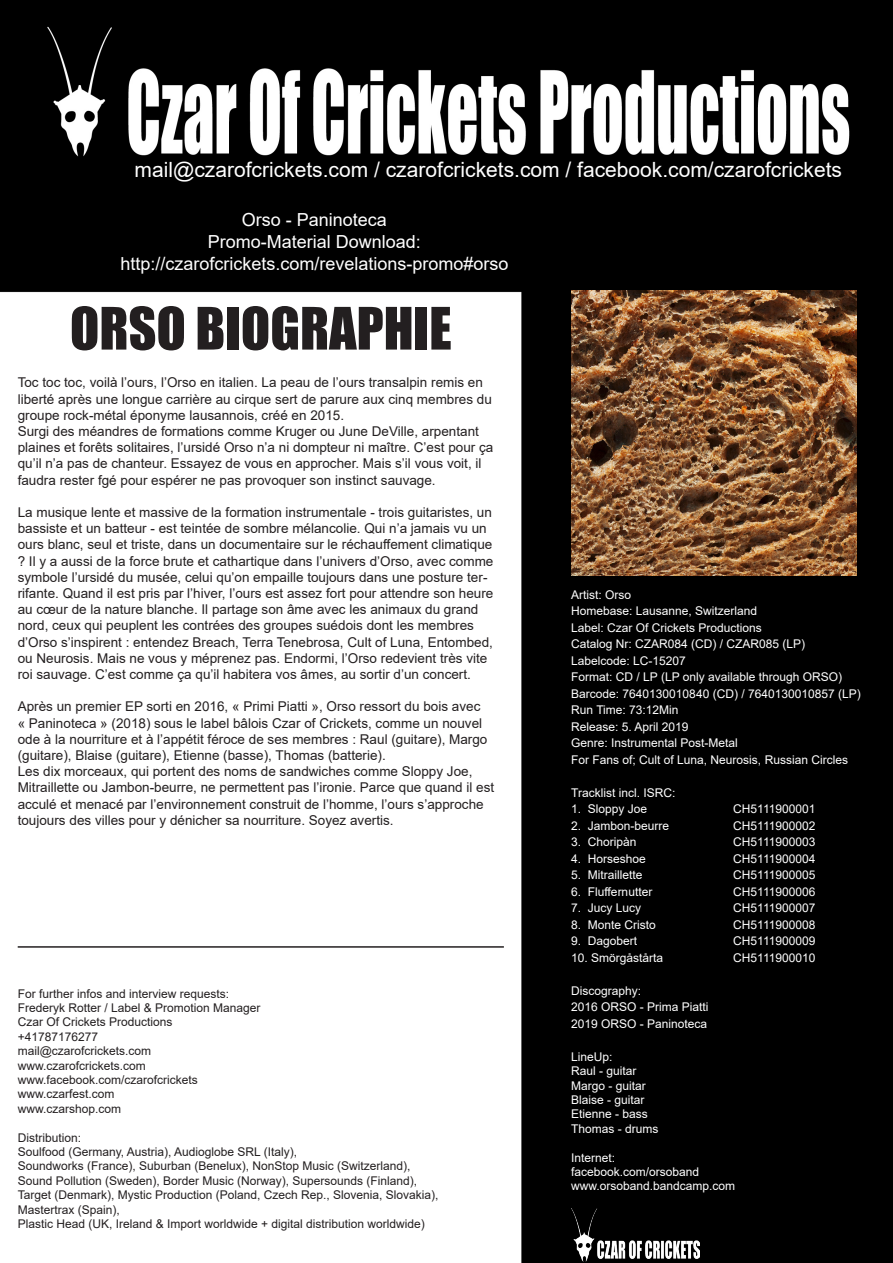
<style>
.page{position:relative;width:893px;height:1263px;background:#fff}
.page>*{position:absolute;margin:0;border:0;box-sizing:border-box;transform-origin:0 0}
.t1{font:54px "Impact";color:#231f20}
.t2{font:21px "Arial";color:#fff}
.t3{font:18px "Arial";color:#fff}
.t4{font:13.5px/16.2px "Arial";color:#231f20}
.t5{font:12px "Arial";color:#fff}
.t6{font:12px "Arial";color:#231f20}
</style>
<div class="page">
<img style="left:0;top:0;width:893px;height:1263px">
<hr style="left:18px;top:946px;width:486px;height:2px;background:#231f20">
<img style="left:571px;top:1209px;width:129px;height:52px">
<img style="left:571px;top:291px;width:285px;height:284px">
<p class="t2" style="left:135px;top:155px;width:709px">mail@czarofcrickets.com / czarofcrickets.com / facebook.com/czarofcrickets</p>
<p class="t3" style="left:242px;top:208px;width:147px">Orso - Paninoteca</p>
<p class="t3" style="left:208px;top:229px;width:215px">Promo-Material Download:</p>
<p class="t3" style="left:120px;top:251px;width:390px">http://czarofcrickets.com/revelations-promo#orso</p>
<p class="t1" style="left:70px;top:286px;width:383px">ORSO BIOGRAPHIE</p>
<p class="t4" style="left:18px;top:374px;width:476px">Toc toc toc, voilà l’ours, l’Orso en italien. La peau de l’ours transalpin remis en liberté après une longue carrière au cirque sert de parure aux cinq membres du groupe rock-métal éponyme lausannois, créé en 2015.</p>
<p class="t4" style="left:18px;top:423px;width:477px">Surgi des méandres de formations comme Kruger ou June DeVille, arpentant plaines et forêts solitaires, l’ursidé Orso n’a ni dompteur ni maître. C’est pour ça qu’il n’a pas de chanteur. Essayez de vous en approcher. Mais s’il vous voit, il faudra rester fgé pour espérer ne pas provoquer son instinct sauvage.</p>
<p class="t4" style="left:18px;top:504px;width:477px">La musique lente et massive de la formation instrumentale - trois guitaristes, un bassiste et un batteur - est teintée de sombre mélancolie. Qui n’a jamais vu un ours blanc, seul et triste, dans un documentaire sur le réchauffement climatique ? Il y a aussi de la force brute et cathartique dans l’univers d’Orso, avec comme symbole l’ursidé du musée, celui qu’on empaille toujours dans une posture ter&shy;rifante. Quand il est pris par l’hiver, l’ours est assez fort pour attendre son heure au cœur de la nature blanche. Il partage son âme avec les animaux du grand nord, ceux qui peuplent les contrées des groupes suédois dont les membres d’Orso s’inspirent : entendez Breach, Terra Tenebrosa, Cult of Luna, Entombed, ou Neurosis. Mais ne vous y méprenez pas. Endormi, l’Orso redevient très vite roi sauvage. C’est comme ça qu’il habitera vos âmes, au sortir d’un concert.</p>
<p class="t4" style="left:18px;top:698px;width:471px">Après un premier EP sorti en 2016, « Primi Piatti », Orso ressort du bois avec « Paninoteca » (2018) sous le label bâlois Czar of Crickets, comme un nouvel ode à la nourriture et à l’appétit féroce de ses membres : Raul (guitare), Margo (guitare), Blaise (guitare), Etienne (basse), Thomas (batterie).</p>
<p class="t4" style="left:18px;top:763px;width:478px">Les dix morceaux, qui portent des noms de sandwiches comme Sloppy Joe, Mitraillette ou Jambon-beurre, ne permettent pas l’ironie. Parce que quand il est acculé et menacé par l’environnement construit de l’homme, l’ours s’approche toujours des villes pour y dénicher sa nourriture. Soyez avertis.</p>
<p class="t6" style="left:18px;top:985px;width:213px">For further infos and interview requests:</p>
<p class="t6" style="left:18px;top:999px;width:244px">Frederyk Rotter / Label &amp; Promotion Manager</p>
<p class="t6" style="left:18px;top:1014px;width:156px">Czar Of Crickets Productions</p>
<p class="t6" style="left:18px;top:1028px;width:82px">+41787176277</p>
<p class="t6" style="left:18px;top:1043px;width:135px">mail@czarofcrickets.com</p>
<p class="t6" style="left:18px;top:1057px;width:130px">www.czarofcrickets.com</p>
<p class="t6" style="left:18px;top:1071px;width:182px">www.facebook.com/czarofcrickets</p>
<p class="t6" style="left:18px;top:1086px;width:98px">www.czarfest.com</p>
<p class="t6" style="left:18px;top:1100px;width:105px">www.czarshop.com</p>
<p class="t6" style="left:18px;top:1129px;width:65px">Distribution:</p>
<p class="t6" style="left:18px;top:1143px;width:281px">Soulfood (Germany, Austria), Audioglobe SRL (Italy),</p>
<p class="t6" style="left:18px;top:1158px;width:394px">Soundworks (France), Suburban (Benelux), NonStop Music (Switzerland),</p>
<p class="t6" style="left:18px;top:1172px;width:401px">Sound Pollution (Sweden), Border Music (Norway), Supersounds (Finland),</p>
<p class="t6" style="left:18px;top:1187px;width:422px">Target (Denmark), Mystic Production (Poland, Czech Rep., Slovenia, Slovakia),</p>
<p class="t6" style="left:18px;top:1201px;width:104px">Mastertrax (Spain),</p>
<p class="t6" style="left:18px;top:1215px;width:409px">Plastic Head (UK, Ireland &amp; Import worldwide + digital distribution worldwide)</p>
<p class="t5" style="left:571px;top:586px;width:62px">Artist: Orso</p>
<p class="t5" style="left:571px;top:603px;width:188px">Homebase: Lausanne, Switzerland</p>
<p class="t5" style="left:571px;top:619px;width:192px">Label: Czar Of Crickets Productions</p>
<p class="t5" style="left:571px;top:636px;width:236px">Catalog Nr: CZAR084 (CD) / CZAR085 (LP)</p>
<p class="t5" style="left:571px;top:652px;width:116px">Labelcode: LC-15207</p>
<p class="t5" style="left:571px;top:669px;width:272px">Format: CD / LP (LP only available through ORSO)</p>
<p class="t5" style="left:571px;top:685px;width:291px">Barcode: 7640130010840 (CD) / 7640130010857 (LP)</p>
<p class="t5" style="left:571px;top:702px;width:109px">Run Time: 73:12Min</p>
<p class="t5" style="left:571px;top:718px;width:119px">Release: 5. April 2019</p>
<p class="t5" style="left:571px;top:735px;width:168px">Genre: Instrumental Post-Metal</p>
<p class="t5" style="left:571px;top:751px;width:278px">For Fans of; Cult of Luna, Neurosis, Russian Circles</p>
<p class="t5" style="left:571px;top:784px;width:106px">Tracklist incl. ISRC:</p>
<p class="t5" style="left:571px;top:801px;width:78px">1. Sloppy Joe</p>
<p class="t5" style="left:733px;top:801px;width:84px">CH5111900001</p>
<p class="t5" style="left:571px;top:817px;width:100px">2. Jambon-beurre</p>
<p class="t5" style="left:733px;top:817px;width:84px">CH5111900002</p>
<p class="t5" style="left:571px;top:834px;width:67px">3. Choripàn</p>
<p class="t5" style="left:733px;top:834px;width:84px">CH5111900003</p>
<p class="t5" style="left:571px;top:850px;width:76px">4. Horseshoe</p>
<p class="t5" style="left:733px;top:850px;width:84px">CH5111900004</p>
<p class="t5" style="left:571px;top:867px;width:73px">5. Mitraillette</p>
<p class="t5" style="left:733px;top:867px;width:84px">CH5111900005</p>
<p class="t5" style="left:571px;top:883px;width:83px">6. Fluffernutter</p>
<p class="t5" style="left:733px;top:883px;width:84px">CH5111900006</p>
<p class="t5" style="left:571px;top:900px;width:72px">7. Jucy Lucy</p>
<p class="t5" style="left:733px;top:900px;width:84px">CH5111900007</p>
<p class="t5" style="left:571px;top:916px;width:86px">8. Monte Cristo</p>
<p class="t5" style="left:733px;top:916px;width:84px">CH5111900008</p>
<p class="t5" style="left:571px;top:933px;width:68px">9. Dagobert</p>
<p class="t5" style="left:733px;top:933px;width:84px">CH5111900009</p>
<p class="t5" style="left:571px;top:949px;width:94px">10. Smörgåstårta</p>
<p class="t5" style="left:733px;top:949px;width:84px">CH5111900010</p>
<p class="t5" style="left:571px;top:982px;width:72px">Discography:</p>
<p class="t5" style="left:571px;top:999px;width:139px">2016 ORSO - Prima Piatti</p>
<p class="t5" style="left:571px;top:1015px;width:138px">2019 ORSO - Paninoteca</p>
<p class="t5" style="left:571px;top:1048px;width:43px">LineUp:</p>
<p class="t5" style="left:571px;top:1063px;width:67px">Raul - guitar</p>
<p class="t5" style="left:571px;top:1077px;width:76px">Margo - guitar</p>
<p class="t5" style="left:571px;top:1091px;width:75px">Blaise - guitar</p>
<p class="t5" style="left:571px;top:1106px;width:78px">Etienne - bass</p>
<p class="t5" style="left:571px;top:1120px;width:89px">Thomas - drums</p>
<p class="t5" style="left:571px;top:1149px;width:46px">Internet:</p>
<p class="t5" style="left:571px;top:1163px;width:130px">facebook.com/orsoband</p>
<p class="t5" style="left:571px;top:1178px;width:166px">www.orsoband.bandcamp.com</p>
</div>
